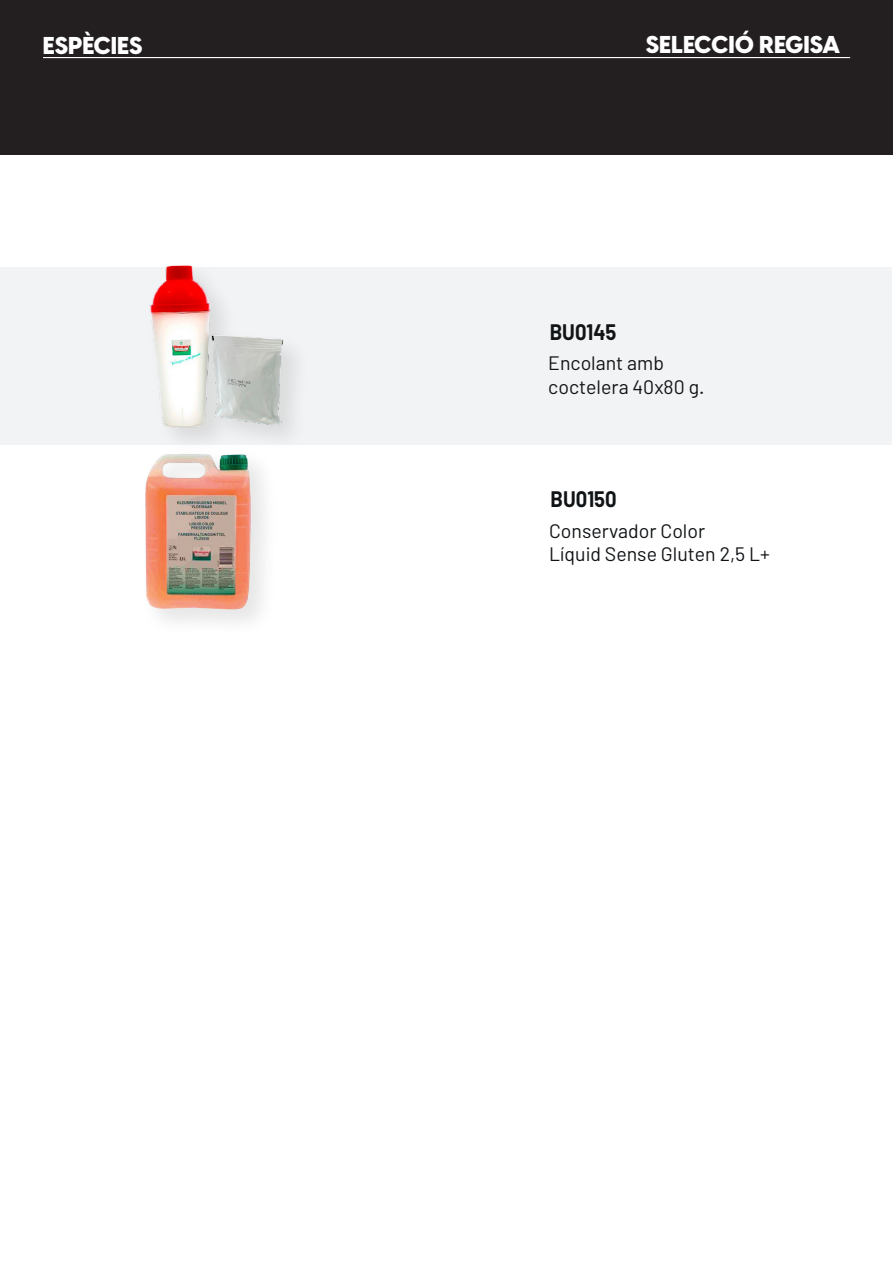
<style>
.page{position:relative;width:893px;height:1263px;background:#fff}
.page>*{position:absolute;margin:0;border:0;box-sizing:border-box;transform-origin:0 0}
.t1{font:800 24px "Visby CF";color:#fff}
.t2{font:700 22.5px "Barlow";color:#111416;scale:.9 1}
.t3{font:19.5px/23.4px "Barlow";color:#111416}
</style>
<div class="page">
<div style="left:0;top:268px;width:891px;height:177px;background:#f2f3f4"></div>
<div style="left:0;top:1px;width:892px;height:154px;background:#231f20"></div>
<hr style="left:43px;top:57px;width:807px;height:1px;background:#fff">
<img style="left:129px;top:265px;width:168px;height:165px">
<img style="left:145px;top:444px;width:113px;height:175px">
<p class="t1" style="left:43px;top:26px;width:101px">ESPÈCIES</p>
<p class="t1" style="left:646px;top:25px;width:196px">SELECCIÓ REGISA</p>
<p class="t2" style="left:550px;top:318px;width:76px">BU0145</p>
<p class="t3" style="left:548px;top:351px;width:158px">Encolant amb coctelera 40x80 g.</p>
<p class="t2" style="left:551px;top:485px;width:75px">BU0150</p>
<p class="t3" style="left:549px;top:518px;width:222px">Conservador Color<br>Líquid Sense Gluten 2,5 L+</p>
</div>
